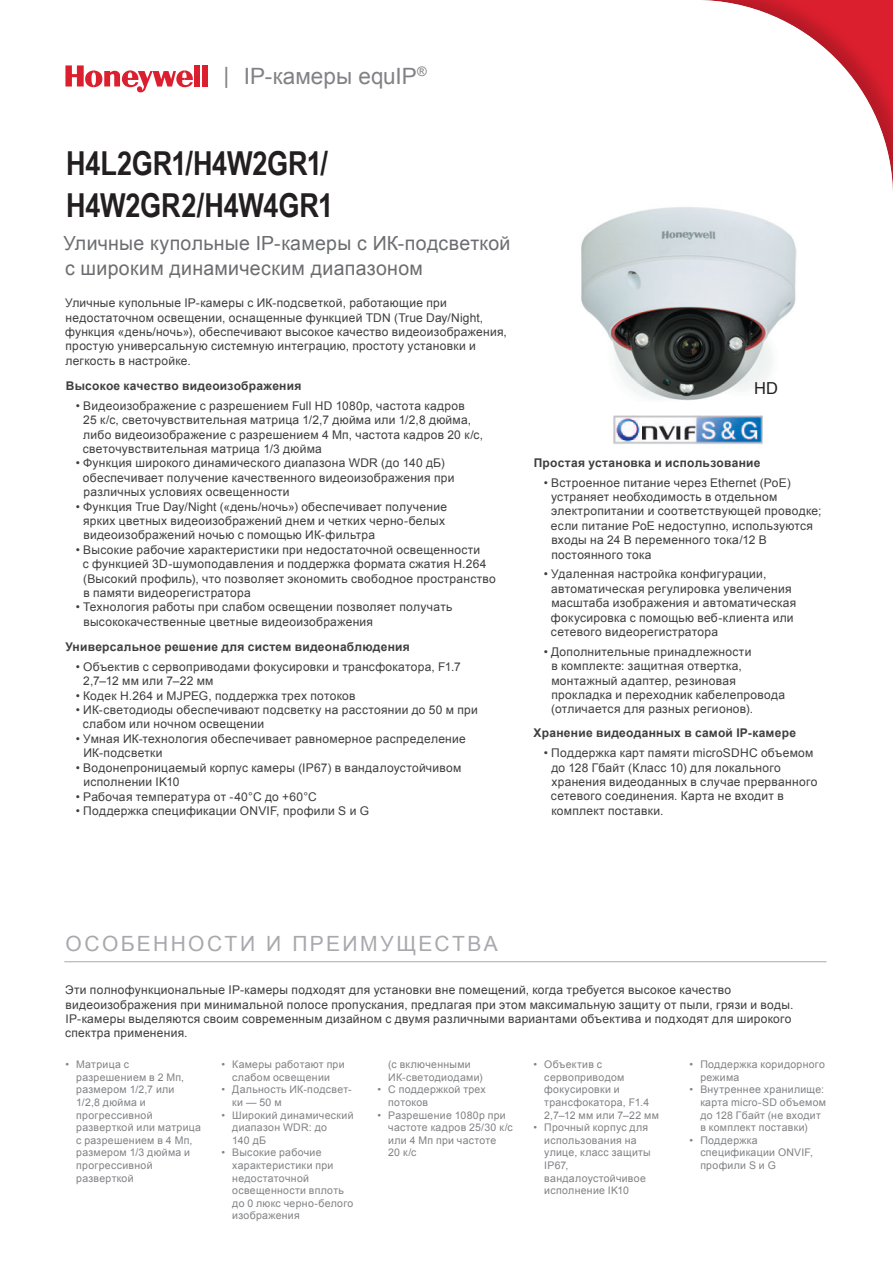
<style>
.page{position:relative;width:893px;height:1263px;background:#fff}
.page>*{position:absolute;margin:0;border:0;box-sizing:border-box;transform-origin:0 0}
.t1{font:700 33px/42px "Arial Narrow";letter-spacing:-.01em;color:#231f20}
.t2{font:22.5px "Arial";color:#808285}
.t3{font:21px "Arial";letter-spacing:.115em;color:#a8a9ad}
.t4{font:19.5px/25.5px "Arial";letter-spacing:.015em;color:#6c6d70}
.t5{font:16.5px "Arial";color:#231f20}
.t6{font:12px/14.4px "Arial";letter-spacing:.025em;color:#3e3e3f}
.t7{font:700 12px "Arial";letter-spacing:.02em;color:#3e3e3f}
.t8{font:10.5px/12.6px "Arial";letter-spacing:.03em;color:#808285}
</style>
<div class="page">
<div style="left:308px;top:0;width:585px;height:585px;background:#231f20;opacity:.2"></div>
<div style="left:194px;top:65px;width:6px;height:21px;background:#dc1f2e"></div>
<div style="left:202px;top:65px;width:6px;height:21px;background:#dc1f2e"></div>
<svg style="left:65px;top:65px;width:128px;height:27px"></svg>
<img style="left:613px;top:415px;width:150px;height:30px">
<hr style="left:64px;top:961px;width:762px;height:1px;background:#a8a9ad">
<h2 class="t2" style="left:223px;top:60px;width:7px">|</h2>
<h2 class="t2" style="left:244px;top:61px;width:184px">IP-камеры equIP<sup>®</sup></h2>
<h1 class="t1" style="left:66px;top:141px;width:268px">H4L2GR1/H4W2GR1/<br>H4W2GR2/H4W4GR1</h1>
<h3 class="t4" style="left:64px;top:230px;width:448px">Уличные купольные IP-камеры с ИК-подсветкой с широким динамическим диапазоном</h3>
<p class="t6" style="left:65px;top:296px;width:443px">Уличные купольные IP-камеры с ИК-подсветкой, работающие при недостаточном освещении, оснащенные функцией TDN (True Day/Night, функция «день/ночь»), обеспечивают высокое качество видеоизображения, простую универсальную системную интеграцию, простоту установки и легкость в настройке.</p>
<p class="t7" style="left:66px;top:378px;width:237px">Bысокое качество видеоизображения</p>
<p class="t6" style="left:83px;top:399px;width:402px;text-indent:-7px">• Видеоизображение с разрешением Full HD 1080p, частота кадров<br>25 к/с, светочувствительная матрица 1/2,7 дюйма или 1/2,8 дюйма, либо видеоизображение с разрешением 4 Мп, частота кадров 20 к/с, светочувствительная матрица 1/3 дюйма</p>
<p class="t6" style="left:83px;top:456px;width:373px;text-indent:-7px">• Функция широкого динамического диапазона WDR (до 140 дБ) обеспечивает получение качественного видеоизображения при различных условиях освещенности</p>
<p class="t6" style="left:83px;top:499px;width:365px;text-indent:-7px">• Функция True Day/Night («день/ночь») обеспечивает получение ярких цветных видеоизображений днем и четких черно-белых видеоизображений ночью с помощью ИК-фильтра</p>
<p class="t6" style="left:83px;top:543px;width:415px;text-indent:-7px">• Высокие рабочие характеристики при недостаточной освещенности<br>с функцией 3D-шумоподавления и поддержка формата сжатия H.264 (Высокий профиль), что позволяет экономить свободное пространство в памяти видеорегистратора</p>
<p class="t6" style="left:83px;top:600px;width:370px;text-indent:-8px">• Технология работы при слабом освещении позволяет получать высококачественные цветные видеоизображения</p>
<p class="t7" style="left:65px;top:639px;width:346px">Универсальное решение для систем видеонаблюдения</p>
<p class="t6" style="left:83px;top:660px;width:379px;text-indent:-8px">• Объектив с сервоприводами фокусировки и трансфокатора, F1.7<br>2,7–12 мм или 7–22 мм</p>
<p class="t6" style="left:76px;top:688px;width:281px">• Кодек H.264 и MJPEG, поддержка трех потоков</p>
<p class="t6" style="left:83px;top:703px;width:397px;text-indent:-7px">• ИК-светодиоды обеспечивают подсветку на расстоянии до 50 м при слабом или ночном освещении</p>
<p class="t6" style="left:84px;top:732px;width:384px;text-indent:-8px">• Умная ИК-технология обеспечивает равномерное распределение<br>ИК‑подсветки</p>
<p class="t6" style="left:83px;top:760px;width:379px;text-indent:-8px">• Водонепроницаемый корпус камеры (IP67) в вандалоустойчивом исполнении IK10</p>
<p class="t6" style="left:76px;top:789px;width:243px">• Рабочая температура от -40°C до +60°C</p>
<p class="t6" style="left:76px;top:804px;width:295px">• Поддержка спецификации ONVIF, профили S и G</p>
<h3 class="t5" style="left:754px;top:377px;width:25px">HD</h3>
<p class="t7" style="left:534px;top:455px;width:228px">Простая установка и использование</p>
<p class="t6" style="left:551px;top:475px;width:272px;text-indent:-7px">• Встроенное питание через Ethernet (PoE) устраняет необходимость в отдельном электропитании и соответствующей проводке; если питание PoE недоступно, используются входы на 24 В переменного тока/12 В постоянного тока</p>
<p class="t6" style="left:551px;top:567px;width:247px;text-indent:-7px">• Удаленная настройка конфигурации, автоматическая регулировка увеличения масштаба изображения и автоматическая фокусировка с помощью веб-клиента или сетевого видеорегистратора</p>
<p class="t6" style="left:551px;top:644px;width:235px;text-indent:-8px">• Дополнительные принадлежности<br>в комплекте: защитная отвертка, монтажный адаптер, резиновая прокладка и переходник кабелепровода (отличается для разных регионов).</p>
<p class="t7" style="left:534px;top:725px;width:264px">Хранение видеоданных в самой IP-камере</p>
<p class="t6" style="left:551px;top:746px;width:268px;text-indent:-7px">• Поддержка карт памяти microSDHC объемом до 128 Гбайт (Класс 10) для локального хранения видеоданных в случае прерванного сетевого соединения. Карта не входит в комплект поставки.</p>
<h3 class="t3" style="left:65px;top:930px;width:434px">ОСОБЕННОСТИ И ПРЕИМУЩЕСТВА</h3>
<p class="t6" style="left:65px;top:983px;width:730px">Эти полнофункциональные IP-камеры подходят для установки вне помещений, когда требуется высокое качество видеоизображения при минимальной полосе пропускания, предлагая при этом максимальную защиту от пыли, грязи и воды.<br>IP‑камеры выделяются своим современным дизайном с двумя различными вариантами объектива и подходят для широкого спектра применения.</p>
<p class="t8" style="left:76px;top:1058px;width:126px;text-indent:-11px">• Матрица с разрешением в 2 Мп, размером 1/2,7 или<br>1/2,8 дюйма и прогрессивной разверткой или матрица с разрешением в 4 Мп, размером 1/3 дюйма и прогрессивной разверткой</p>
<p class="t8" style="left:221px;top:1058px;width:125px;text-align:center">• Камеры работают при слабом освещении</p>
<p class="t8" style="left:232px;top:1083px;width:121px;text-indent:-11px">• Дальность ИК-подсвет&shy;ки — 50 м</p>
<p class="t8" style="left:232px;top:1109px;width:123px;text-indent:-11px">• Широкий динамический диапазон WDR: до<br>140 дБ</p>
<p class="t8" style="left:232px;top:1146px;width:123px;text-indent:-11px">• Высокие рабочие характеристики при недостаточной освещенности вплоть до 0 люкс черно-белого изображения</p>
<p class="t8" style="left:388px;top:1058px;width:96px">(с включенными<br>ИК‑светодиодами)</p>
<p class="t8" style="left:388px;top:1083px;width:99px;text-indent:-11px">• С поддержкой трех потоков</p>
<p class="t8" style="left:388px;top:1109px;width:126px;text-indent:-11px">• Разрешение 1080p при частоте кадров 25/30 к/с или 4 Мп при частоте<br>20 к/с</p>
<p class="t8" style="left:544px;top:1058px;width:116px;text-indent:-11px">• Объектив с сервоприводом фокусировки и трансфокатора, F1.4<br>2,7–12 мм или 7–22 мм</p>
<p class="t8" style="left:544px;top:1121px;width:108px;text-indent:-11px">• Прочный корпус для использования на улице, класс защиты<br>IP67, вандалоустойчивое исполнение IK10</p>
<p class="t8" style="left:700px;top:1058px;width:126px;text-indent:-11px">• Поддержка коридорного режима</p>
<p class="t8" style="left:700px;top:1083px;width:127px;text-indent:-11px">• Внутреннее хранилище: карта micro-SD объемом до 128 Гбайт (не входит в комплект поставки)</p>
<p class="t8" style="left:700px;top:1134px;width:114px;text-indent:-11px">• Поддержка спецификации ONVIF, профили S и G</p>
</div>
